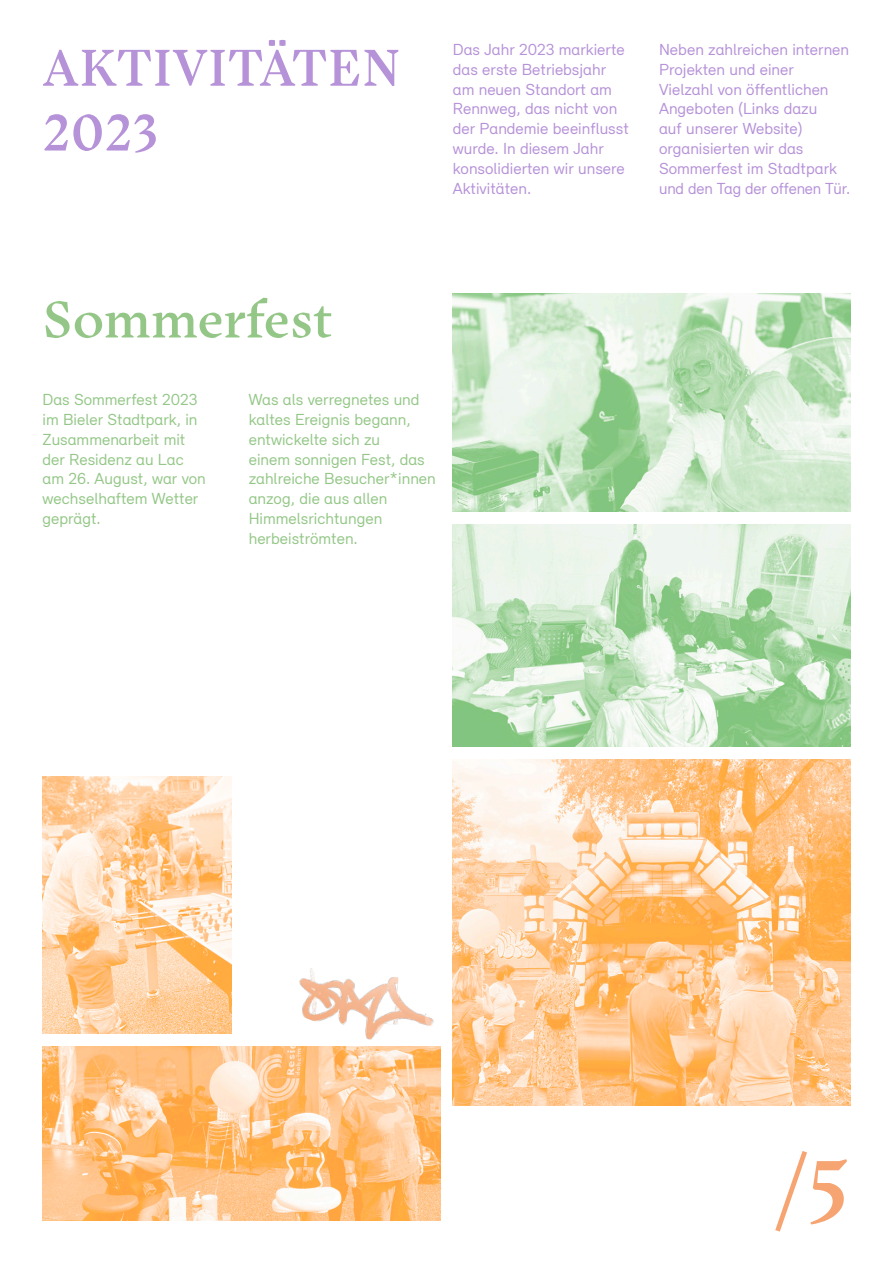
<style>
.page{position:relative;width:893px;height:1263px;background:#fff}
.page>*{position:absolute;margin:0;border:0;box-sizing:border-box;transform-origin:0 0}
.t1{font:500 90px "Lexik";color:#f49a62}
.t2{font:500 54px/64.8px "Lexik";color:#b692d8}
.t3{font:500 54px "Lexik";color:#94c787}
.t4{font:16.5px/19.8px "Relevant";color:#b692d8}
.t5{font:16.5px/19.8px "Relevant";color:#94c787}
</style>
<div class="page">
<img style="left:43px;top:1046px;width:397px;height:175px">
<img style="left:43px;top:776px;width:188px;height:257px">
<img style="left:299px;top:968px;width:135px;height:72px">
<img style="left:453px;top:759px;width:397px;height:347px">
<img style="left:453px;top:524px;width:397px;height:222px">
<img style="left:453px;top:294px;width:397px;height:218px">
<p class="t2" style="left:43px;top:37px;width:359px">AKTIVITÄTEN<br>2023</p>
<p class="t4" style="left:453px;top:39px;width:178px">Das Jahr 2023 markierte das erste Betriebsjahr am neuen Standort am<br>Rennweg, das nicht von der Pandemie beeinflusst wurde. In diesem Jahr konsolidierten wir unsere<br>Aktivitäten.</p>
<p class="t4" style="left:659px;top:39px;width:193px">Neben zahlreichen internen<br>Projekten und einer<br>Vielzahl von öffentlichen<br>Angeboten (Links dazu<br>auf unserer Website) organisierten wir das<br>Sommerfest im Stadtpark und den Tag der offenen Tür.</p>
<p class="t3" style="left:43px;top:290px;width:291px">Sommerfest</p>
<p class="t5" style="left:43px;top:389px;width:165px">Das Sommerfest 2023 im Bieler Stadtpark, in<br>Zusammenarbeit mit der Residenz au Lac am 26. August, war von wechselhaftem Wetter geprägt.</p>
<p class="t5" style="left:249px;top:389px;width:189px">Was als verregnetes und kaltes Ereignis begann, entwickelte sich zu<br>einem sonnigen Fest, das zahlreiche Besucher*innen anzog, die aus allen<br>Himmelsrichtungen herbeiströmten.</p>
<h1 class="t1" style="left:774px;top:1142px;width:78px">/5</h1>
</div>
